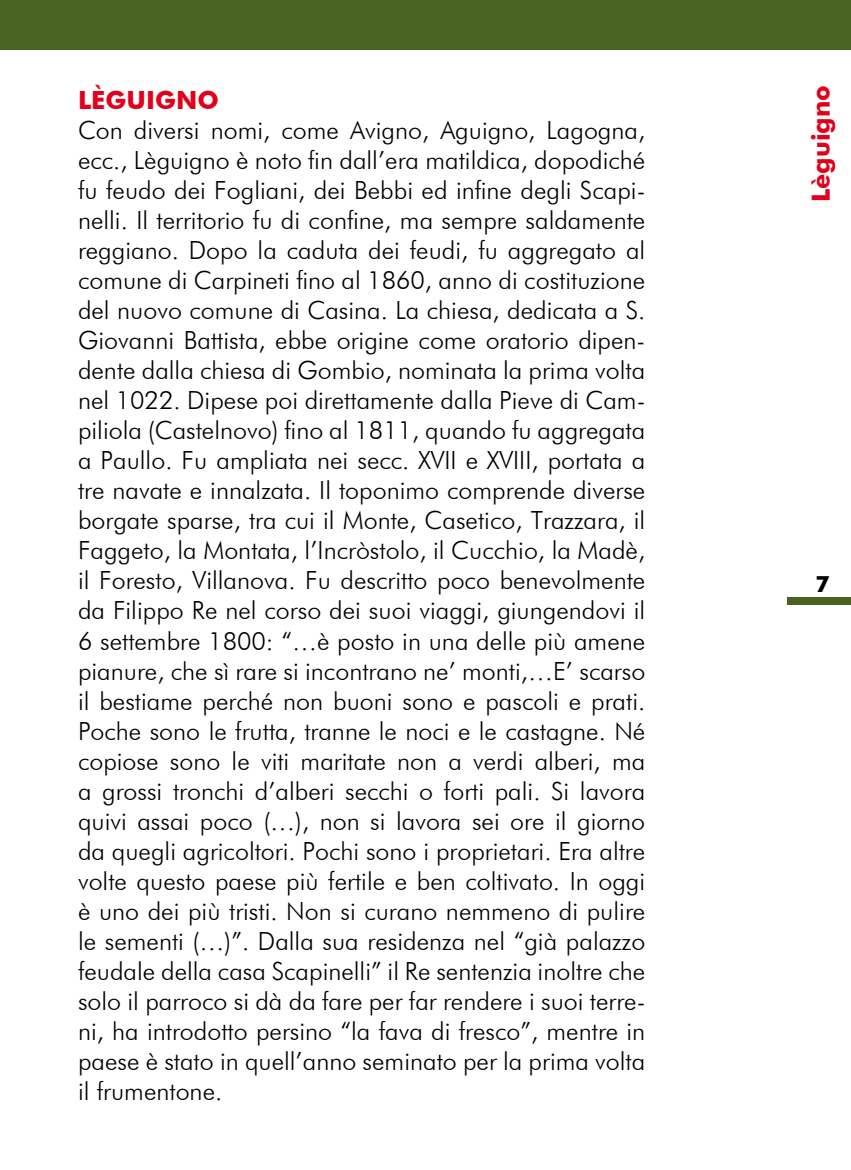
<style>
.page{position:relative;width:851px;height:1170px;background:#fff}
.page>*{position:absolute;margin:0;border:0;box-sizing:border-box;transform-origin:0 0}
.t1{font:300 25px/30px "Futura BT";color:#000;text-align:justify}
.t2{font:700 25px "Futura BT";color:#e2001a}
.t3{font:700 22.5px "Futura BT";color:#000}
</style>
<div class="page">
<div style="left:0;top:0;width:850px;height:50px;background:#496422"></div>
<div style="left:787px;top:597px;width:63px;height:7px;background:#496422"></div>
<p class="t2" style="left:78px;top:85px;width:142px">LÈGUIGNO</p>
<p class="t1" style="left:78px;top:115px;width:569px">Con diversi nomi, come Avigno, Aguigno, Lagogna, ecc., Lèguigno è noto fin dall’era matildica, dopodiché fu feudo dei Fogliani, dei Bebbi ed infine degli Scapi&shy;nelli. Il territorio fu di confine, ma sempre saldamente reggiano. Dopo la caduta dei feudi, fu aggregato al comune di Carpineti fino al 1860, anno di costituzione del nuovo comune di Casina. La chiesa, dedicata a S.<br>Giovanni Battista, ebbe origine come oratorio dipen&shy;dente dalla chiesa di Gombio, nominata la prima volta nel 1022. Dipese poi direttamente dalla Pieve di Cam&shy;piliola (Castelnovo) fino al 1811, quando fu aggregata a Paullo. Fu ampliata nei secc. XVII e XVIII, portata a tre navate e innalzata. Il toponimo comprende diverse borgate sparse, tra cui il Monte, Casetico, Trazzara, il Faggeto, la Montata, l’Incròstolo, il Cucchio, la Madè, il Foresto, Villanova. Fu descritto poco benevolmente da Filippo Re nel corso dei suoi viaggi, giungendovi il 6 settembre 1800: “…è posto in una delle più amene pianure, che sì rare si incontrano ne’ monti,…E’ scarso il bestiame perché non buoni sono e pascoli e prati.<br>Poche sono le frutta, tranne le noci e le castagne. Né copiose sono le viti maritate non a verdi alberi, ma a grossi tronchi d’alberi secchi o forti pali. Si lavora quivi assai poco (…), non si lavora sei ore il giorno da quegli agricoltori. Pochi sono i proprietari. Era altre volte questo paese più fertile e ben coltivato. In oggi è uno dei più tristi. Non si curano nemmeno di pulire le sementi (…)”. Dalla sua residenza nel “già palazzo feudale della casa Scapinelli” il Re sentenzia inoltre che solo il parroco si dà da fare per far rendere i suoi terre&shy;ni, ha introdotto persino “la fava di fresco”, mentre in paese è stato in quell’anno seminato per la prima volta il frumentone.</p>
<p class="t2" style="left:805px;top:202px;width:119px;rotate:-90deg">LÈGUIGNO</p>
<p class="t3" style="left:815px;top:570px;width:16px">7</p>
</div>
